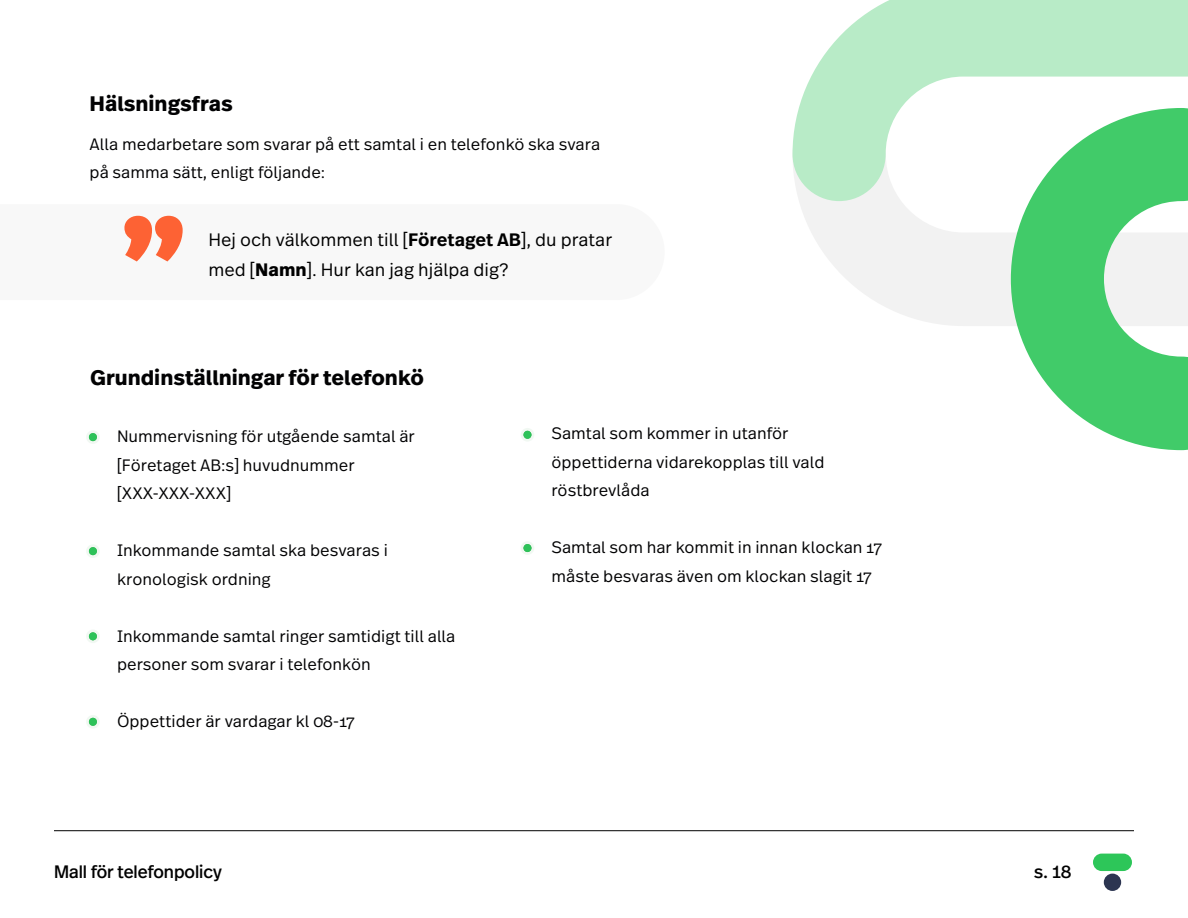
<style>
.page{position:relative;width:1188px;height:918px;background:#fff}
.page>*{position:absolute;margin:0;border:0;box-sizing:border-box;transform-origin:0 0}
.t1{font:900 120px "Real Head Pro";color:#fd6234}
.t2{font:700 21px "Real Text Pro";color:#020203}
.t3{font:300 18px/30px "Real Text Pro";color:#000}
.t4{font:18px "Real Head Pro";color:#000}
.t5{font:300 16.5px/28.5px "Real Text Pro";color:#020203}
.s1{font-weight:600}
.s2{font-weight:700}
</style>
<div class="page">
<svg style="left:799px;top:201px;width:386px;height:250px"></svg>
<svg style="left:793px;top:0;width:395px;height:201px;fill:#b8ebc7"></svg>
<svg style="left:1011px;top:108px;width:177px;height:342px;fill:#41cb69"></svg>
<hr style="left:54px;top:830px;width:1080px;height:1px;background:#000">
<div style="left:1104px;top:874px;width:17px;height:17px;background:#2c3551;border-radius:50%"></div>
<div style="left:1093px;top:854px;width:39px;height:17px;background:#2dc659;border-radius:9px"></div>
<svg style="left:86px;top:430px;width:14px;height:14px"></svg>
<svg style="left:86px;top:544px;width:14px;height:14px"></svg>
<div style="left:89px;top:547px;width:8px;height:8px;background:#2dc259;border-radius:50%"></div>
<svg style="left:521px;top:428px;width:13px;height:14px"></svg>
<div style="left:523px;top:431px;width:8px;height:8px;background:#2dc259;border-radius:50%"></div>
<svg style="left:521px;top:541px;width:13px;height:14px"></svg>
<div style="left:523px;top:544px;width:8px;height:8px;background:#2dc259;border-radius:50%"></div>
<svg style="left:86px;top:630px;width:14px;height:13px"></svg>
<div style="left:89px;top:632px;width:8px;height:8px;background:#2dc259;border-radius:50%"></div>
<svg style="left:86px;top:715px;width:14px;height:14px"></svg>
<div style="left:89px;top:718px;width:8px;height:8px;background:#2dc259;border-radius:50%"></div>
<div style="left:89px;top:433px;width:8px;height:8px;background:#2dc259;border-radius:50%"></div>
<p class="t2" style="left:90px;top:88px;width:145px">Hälsningsfras</p>
<p class="t5" style="left:90px;top:129px;width:512px">Alla medarbetare som svarar på ett samtal i en telefonkö ska svara på samma sätt, enligt följande:</p>
<h1 class="t1" style="left:119px;top:176px;width:70px">”</h1>
<p class="t3" style="left:208px;top:224px;width:405px">Hej och välkommen till [<span class="s1">Företaget AB</span>], du pratar med [<span class="s2">Namn</span>]. Hur kan jag hjälpa dig?</p>
<p class="t2" style="left:90px;top:362px;width:335px">Grundinställningar för telefonkö</p>
<p class="t5" style="left:117px;top:421px;width:299px;text-indent:-27px">• Nummervisning för utgående samtal är [Företaget AB:s] huvudnummer [XXX-XXX-XXX]</p>
<p class="t5" style="left:117px;top:535px;width:272px;text-indent:-27px">• Inkommande samtal ska besvaras i kronologisk ordning</p>
<p class="t5" style="left:117px;top:621px;width:340px;text-indent:-27px">• Inkommande samtal ringer samtidigt till alla personer som svarar i telefonkön</p>
<p class="t5" style="left:90px;top:706px;width:266px">• Öppettider är vardagar kl 08-17</p>
<p class="t5" style="left:551px;top:419px;width:275px;text-indent:-27px">• Samtal som kommer in utanför öppettiderna vidarekopplas till vald röstbrevlåda</p>
<p class="t5" style="left:551px;top:533px;width:332px;text-indent:-27px">• Samtal som har kommit in innan klockan 17 måste besvaras även om klockan slagit 17</p>
<p class="t4" style="left:54px;top:859px;width:169px">Mall för telefonpolicy</p>
<p class="t4" style="left:1034px;top:859px;width:39px">s. 18</p>
</div>
